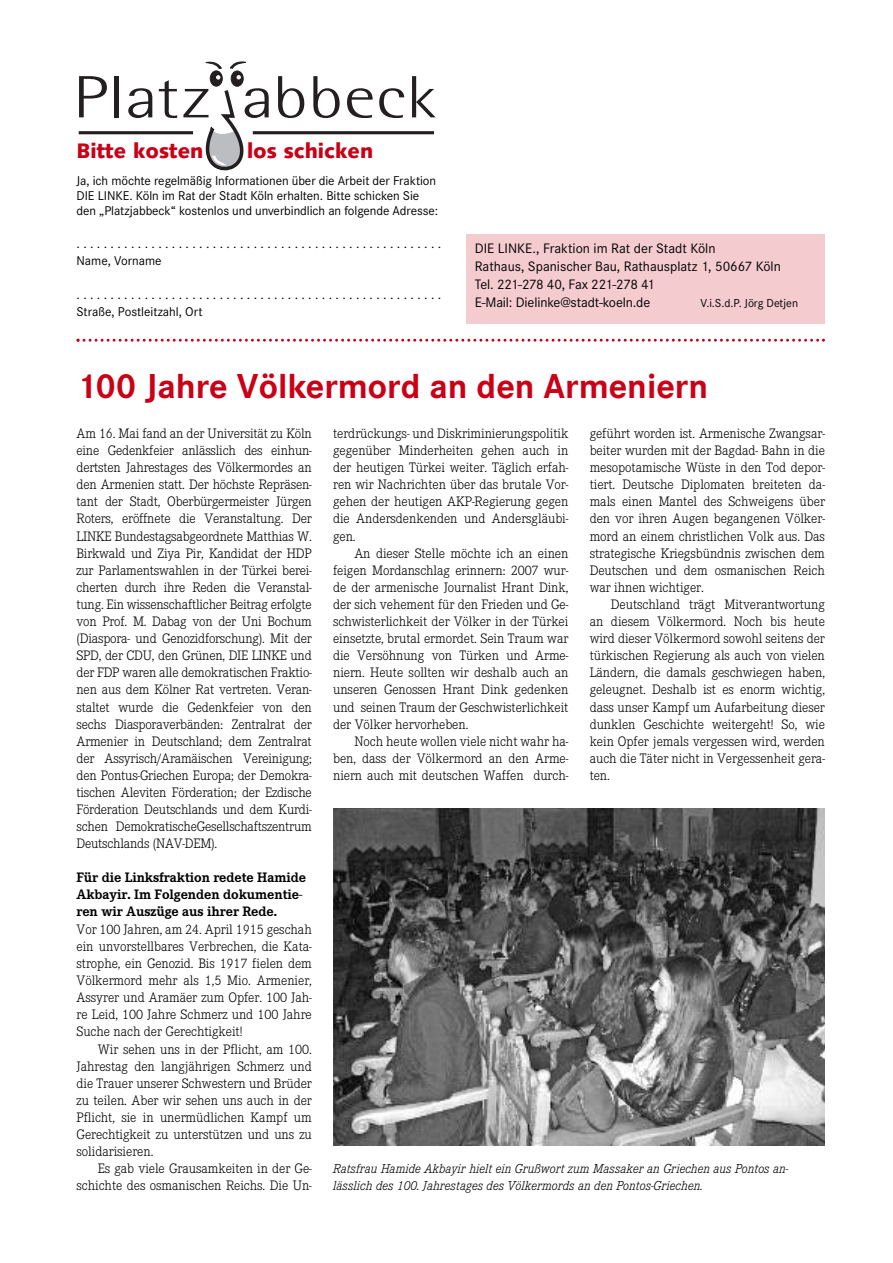
<style>
.page{position:relative;width:893px;height:1263px;background:#fff}
.page>*{position:absolute;margin:0;border:0;box-sizing:border-box;transform-origin:0 0}
.t1{font:700 36px "Corporate S";color:#ca0016}
.t2{font:900 21px "Syntax";color:#ca0016}
.t3{font:300 14.25px/17.1px "Corporate E";letter-spacing:-.005em;color:#000;text-align:justify}
.t4{font:14.25px/18px "Corporate S";color:#000}
.t5{font:700 14.25px/16.8px "Corporate E";letter-spacing:-.005em;color:#000}
.t6{font:italic 300 13.5px/17.1px "Corporate E";color:#000}
.t7{font:13.5px "Corporate S";color:#000}
.t8{font:13.2px/15px "Corporate S";letter-spacing:-.005em;color:#000}
.t9{font:12px "Corporate S";letter-spacing:-.005em;color:#000}
</style>
<div class="page">
<svg style="left:230px;top:62px;width:16px;height:6px"></svg>
<div style="left:210px;top:71px;width:12px;height:15px;background:#231f20;border-radius:50%"></div>
<div style="left:210px;top:71px;width:13px;height:15px;border:1px solid #231f20;border-radius:50%"></div>
<div style="left:231px;top:71px;width:12px;height:15px;background:#231f20;border-radius:50%"></div>
<div style="left:231px;top:71px;width:13px;height:16px;border:1px solid #231f20;border-radius:50%"></div>
<svg style="left:206px;top:62px;width:15px;height:7px"></svg>
<svg style="left:79px;top:76px;width:28px;height:41px"></svg>
<hr style="left:115px;top:76px;width:4px;height:41px;background:#231f20">
<svg style="left:128px;top:88px;width:24px;height:30px"></svg>
<svg style="left:159px;top:80px;width:18px;height:38px"></svg>
<svg style="left:183px;top:75px;width:121px;height:96px"></svg>
<svg style="left:313px;top:76px;width:27px;height:42px"></svg>
<svg style="left:347px;top:88px;width:26px;height:30px"></svg>
<svg style="left:379px;top:88px;width:25px;height:30px"></svg>
<svg style="left:412px;top:76px;width:23px;height:41px"></svg>
<hr style="left:79px;top:131px;width:114px;height:3px;background:#231f20">
<hr style="left:253px;top:131px;width:181px;height:3px;background:#231f20">
<div style="left:466px;top:234px;width:359px;height:90px;background:#f4ccd0"></div>
<svg style="left:77px;top:339px;width:748px;height:3px"></svg>
<img style="left:333px;top:808px;width:492px;height:337px">
<h2 class="t2" style="left:77px;top:142px;width:128px">Bitte kosten</h2>
<h2 class="t2" style="left:247px;top:142px;width:128px">los schicken</h2>
<p class="t8" style="left:77px;top:173px;width:363px">Ja, ich möchte regelmäßig Informationen über die Arbeit der Fraktion<br>DIE LINKE. Köln im Rat der Stadt Köln erhalten. Bitte schicken Sie den „Platzjabbeck“ kostenlos und unverbindlich an folgende Adresse:</p>
<p class="t7" style="left:77px;top:236px;width:366px">......................................................</p>
<p class="t8" style="left:77px;top:253px;width:87px">Name, Vorname</p>
<p class="t7" style="left:77px;top:287px;width:366px">......................................................</p>
<p class="t8" style="left:77px;top:304px;width:128px">Straße, Postleitzahl, Ort</p>
<p class="t4" style="left:475px;top:239px;width:308px">DIE LINKE., Fraktion im Rat der Stadt Köln<br>Rathaus, Spanischer Bau, Rathausplatz 1, 50667 Köln Tel. 221-278 40, Fax 221-278 41<br>E-Mail: Dielinke@stadt-koeln.de</p>
<p class="t9" style="left:700px;top:295px;width:99px">V.i.S.d.P. Jörg Detjen</p>
<h1 class="t1" style="left:77px;top:365px;width:633px">100 Jahre Völkermord an den Armeniern</h1>
<p class="t3" style="left:77px;top:424px;width:237px">Am 16. Mai fand an der Universität zu Köln eine Gedenkfeier anlässlich des einhun&shy;dertsten Jahrestages des Völkermordes an den Armenien statt. Der höchste Repräsen&shy;tant der Stadt, Oberbürgermeister Jürgen Roters, eröffnete die Veranstaltung. Der LINKE Bundestagsabgeordnete Matthias W.<br>Birkwald und Ziya Pir, Kandidat der HDP zur Parlamentswahlen in der Türkei berei&shy;cherten durch ihre Reden die Veranstal&shy;tung. Ein wissenschaftlicher Beitrag erfolgte von Prof. M. Dabag von der Uni Bochum (Diaspora- und Genozidforschung). Mit der SPD, der CDU, den Grünen, DIE LINKE und der FDP waren alle demokratischen Fraktio&shy;nen aus dem Kölner Rat vertreten. Veran&shy;staltet wurde die Gedenkfeier von den sechs Diasporaverbänden: Zentralrat der Armenier in Deutschland; dem Zentralrat der Assyrisch/Aramäischen Vereinigung; den Pontus-Griechen Europa; der Demokra&shy;tischen Aleviten Förderation; der Ezdische Förderation Deutschlands und dem Kurdi&shy;schen DemokratischeGesellschaftszentrum Deutschlands (NAV-DEM).</p>
<p class="t5" style="left:77px;top:869px;width:231px">Für die Linksfraktion redete Hamide<br>Akbayir. Im Folgenden dokumentie&shy;ren wir Auszüge aus ihrer Rede.</p>
<p class="t3" style="left:77px;top:920px;width:237px">Vor 100 Jahren, am 24. April 1915 geschah ein unvorstellbares Verbrechen, die Kata&shy;strophe, ein Genozid. Bis 1917 fielen dem Völkermord mehr als 1,5 Mio. Armenier, Assyrer und Aramäer zum Opfer. 100 Jah&shy;re Leid, 100 Jahre Schmerz und 100 Jahre Suche nach der Gerechtigkeit!</p>
<p class="t3" style="left:77px;top:1040px;width:237px;text-indent:21px">Wir sehen uns in der Pflicht, am 100.<br>Jahrestag den langjährigen Schmerz und die Trauer unserer Schwestern und Brüder zu teilen. Aber wir sehen uns auch in der Pflicht, sie in unermüdlichen Kampf um Gerechtigkeit zu unterstützen und uns zu solidarisieren.</p>
<p class="t3" style="left:77px;top:1160px;width:237px;text-align:right">Es gab viele Grausamkeiten in der Ge&shy;schichte des osmanischen Reichs. Die Un-</p>
<p class="t3" style="left:590px;top:424px;width:237px">geführt worden ist. Armenische Zwangsar&shy;beiter wurden mit der Bagdad- Bahn in die mesopotamische Wüste in den Tod depor&shy;tiert. Deutsche Diplomaten breiteten da&shy;mals einen Mantel des Schweigens über den vor ihren Augen begangenen Völker&shy;mord an einem christlichen Volk aus. Das strategische Kriegsbündnis zwischen dem Deutschen und dem osmanischen Reich war ihnen wichtiger.</p>
<p class="t3" style="left:590px;top:595px;width:237px;text-indent:21px">Deutschland trägt Mitverantwortung an diesem Völkermord. Noch bis heute wird dieser Völkermord sowohl seitens der türkischen Regierung als auch von vielen Ländern, die damals geschwiegen haben, geleugnet. Deshalb ist es enorm wichtig, dass unser Kampf um Aufarbeitung dieser dunklen Geschichte weitergeht! So, wie kein Opfer jemals vergessen wird, werden auch die Täter nicht in Vergessenheit gera&shy;ten.</p>
<p class="t3" style="left:333px;top:424px;width:237px">terdrückungs- und Diskriminierungspolitik gegenüber Minderheiten gehen auch in der heutigen Türkei weiter. Täglich erfah&shy;ren wir Nachrichten über das brutale Vor&shy;gehen der heutigen AKP-Regierung gegen die Andersdenkenden und Andersgläubi&shy;gen.</p>
<p class="t3" style="left:333px;top:544px;width:237px;text-indent:21px">An dieser Stelle möchte ich an einen feigen Mordanschlag erinnern: 2007 wur&shy;de der armenische Journalist Hrant Dink, der sich vehement für den Frieden und Ge&shy;schwisterlichkeit der Völker in der Türkei einsetzte, brutal ermordet. Sein Traum war die Versöhnung von Türken und Arme&shy;niern. Heute sollten wir deshalb auch an unseren Genossen Hrant Dink gedenken und seinen Traum der Geschwisterlichkeit der Völker hervorheben.</p>
<p class="t3" style="left:333px;top:732px;width:237px;text-indent:21px">Noch heute wollen viele nicht wahr ha&shy;ben, dass der Völkermord an den Arme&shy;niern auch mit deutschen Waffen durch-</p>
<p class="t6" style="left:333px;top:1160px;width:457px">Ratsfrau Hamide Akbayir hielt ein Grußwort zum Massaker an Griechen aus Pontos an&shy;lässlich des 100. Jahrestages des Völkermords an den Pontos-Griechen.</p>
</div>
